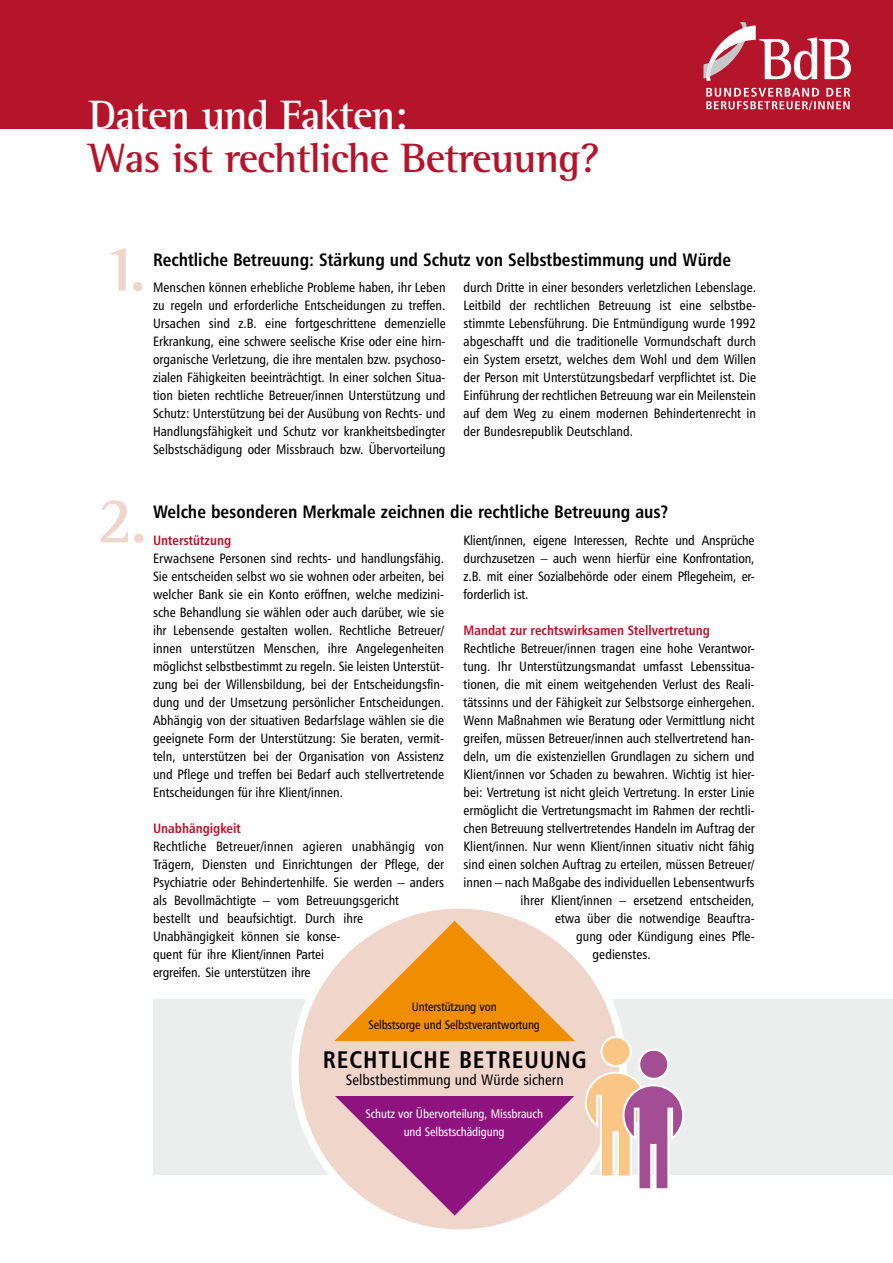
<style>
.page{position:relative;width:893px;height:1263px;background:#fff}
.page>*{position:absolute;margin:0;border:0;box-sizing:border-box;transform-origin:0 0}
.t1{font:700 66.75px "Rotis Semi Serif";color:#f0d5cb}
.t2{font:700 42px "Rotis Semi Serif";letter-spacing:-.02em;color:#b5152b}
.t3{font:700 42px "Rotis Semi Serif";letter-spacing:-.02em;color:#fff}
.t4{font:24px "Humanist 777 BT Bold Condensed B";letter-spacing:.04em;color:#000}
.t5{font:18px "Humanist 777 BT Bold Condensed B";color:#000}
.t6{font:15px "Humanist 777 BT Roman Condensed B";color:#000}
.t7{font:13.5px/18px "Humanist 777 BT Roman Condensed B";color:#000;text-align:justify}
.t8{font:13.5px "Humanist 777 BT Bold Condensed B";color:#b5152b}
.t9{font:12.3px/17.9px "Humanist 777 BT Roman Condensed B";letter-spacing:-.01em;color:#fff;text-align:center}
.t10{font:12.3px/17.9px "Humanist 777 BT Roman Condensed B";letter-spacing:-.01em;color:#000;text-align:center}
</style>
<div class="page">
<div style="left:153px;top:999px;width:740px;height:176px;background:#eceded"></div>
<div style="left:0;top:0;width:893px;height:128px;background:#b5152b"></div>
<svg style="left:706px;top:88px;width:144px;height:22px"></svg>
<svg style="left:703px;top:22px;width:148px;height:59px"></svg>
<svg style="left:295px;top:905px;width:328px;height:328px;fill:#f0d5cb"></svg>
<svg style="left:308px;top:921px;width:376px;height:294px"></svg>
<h2 class="t3" style="left:89px;top:90px;width:320px">Daten und Fakten:</h2>
<h2 class="t2" style="left:89px;top:133px;width:512px">Was ist rechtliche Betreuung?</h2>
<h1 class="t1" style="left:102px;top:228px;width:46px">1.</h1>
<h3 class="t5" style="left:153px;top:248px;width:580px">Rechtliche Betreuung: Stärkung und Schutz von Selbstbestimmung und Würde</h3>
<p class="t7" style="left:153px;top:278px;width:294px">Menschen können erhebliche Probleme haben, ihr Leben zu regeln und erforderliche Entscheidungen zu treffen.<br>Ursachen sind z.B. eine fortgeschrittene demenzielle Erkrankung, eine schwere seelische Krise oder eine hirn&shy;organische Verletzung, die ihre mentalen bzw. psychoso&shy;zialen Fähigkeiten beeinträchtigt. In einer solchen Situa&shy;tion bieten rechtliche Betreuer/innen Unterstützung und Schutz: Unterstützung bei der Ausübung von Rechts- und Handlungsfähigkeit und Schutz vor krankheitsbedingter Selbstschädigung oder Missbrauch bzw. Übervorteilung</p>
<p class="t7" style="left:464px;top:278px;width:294px">durch Dritte in einer besonders verletzlichen Lebenslage.<br>Leitbild der rechtlichen Betreuung ist eine selbstbe&shy;stimmte Lebensführung. Die Entmündigung wurde 1992 abgeschafft und die traditionelle Vormundschaft durch ein System ersetzt, welches dem Wohl und dem Willen der Person mit Unterstützungsbedarf verpflichtet ist. Die Einführung der rechtlichen Betreuung war ein Meilenstein auf dem Weg zu einem modernen Behindertenrecht in der Bundesrepublik Deutschland.</p>
<h1 class="t1" style="left:97px;top:480px;width:52px">2.</h1>
<h3 class="t5" style="left:153px;top:500px;width:517px">Welche besonderen Merkmale zeichnen die rechtliche Betreuung aus?</h3>
<p class="t7" style="left:464px;top:531px;width:293px">Klient/innen, eigene Interessen, Rechte und Ansprüche durchzusetzen – auch wenn hierfür eine Konfrontation, z.B. mit einer Sozialbehörde oder einem Pflegeheim, er&shy;forderlich ist.</p>
<p class="t8" style="left:464px;top:622px;width:248px">Mandat zur rechtswirksamen Stellvertretung</p>
<p class="t7" style="left:464px;top:639px;width:293px">Rechtliche Betreuer/innen tragen eine hohe Verantwor-</p>
<p class="t7" style="left:464px;top:657px;width:293px">tung. Ihr Unterstützungsmandat umfasst Lebenssitua-</p>
<p class="t7" style="left:464px;top:675px;width:293px">tionen, die mit einem weitgehenden Verlust des Reali-</p>
<p class="t7" style="left:464px;top:693px;width:293px">tätssinns und der Fähigkeit zur Selbstsorge einhergehen.</p>
<p class="t7" style="left:464px;top:711px;width:293px">Wenn Maßnahmen wie Beratung oder Vermittlung nicht</p>
<p class="t7" style="left:464px;top:729px;width:293px">greifen, müssen Betreuer/innen auch stellvertretend han-</p>
<p class="t7" style="left:464px;top:747px;width:293px">deln, um die existenziellen Grundlagen zu sichern und</p>
<p class="t7" style="left:464px;top:765px;width:293px">Klient/innen vor Schaden zu bewahren. Wichtig ist hier-</p>
<p class="t7" style="left:464px;top:783px;width:293px">bei: Vertretung ist nicht gleich Vertretung. In erster Linie</p>
<p class="t7" style="left:464px;top:801px;width:293px">ermöglicht die Vertretungsmacht im Rahmen der rechtli-</p>
<p class="t7" style="left:464px;top:819px;width:293px">chen Betreuung stellvertretendes Handeln im Auftrag der</p>
<p class="t7" style="left:464px;top:837px;width:293px">Klient/innen. Nur wenn Klient/innen situativ nicht fähig</p>
<p class="t7" style="left:464px;top:855px;width:293px">sind einen solchen Auftrag zu erteilen, müssen Betreuer/</p>
<p class="t7" style="left:464px;top:873px;width:293px">innen – nach Maßgabe des individuellen Lebensentwurfs</p>
<p class="t7" style="left:521px;top:891px;width:235px">ihrer Klient/innen – ersetzend entscheiden,</p>
<p class="t7" style="left:555px;top:909px;width:201px">etwa über die notwendige Beauftra-</p>
<p class="t7" style="left:576px;top:927px;width:180px">gung oder Kündigung eines Pfle-</p>
<p class="t7" style="left:593px;top:945px;width:60px">gedienstes.</p>
<p class="t8" style="left:153px;top:532px;width:80px">Unterstützung</p>
<p class="t7" style="left:153px;top:549px;width:293px">Erwachsene Personen sind rechts- und handlungsfähig.<br>Sie entscheiden selbst wo sie wohnen oder arbeiten, bei welcher Bank sie ein Konto eröffnen, welche medizini&shy;sche Behandlung sie wählen oder auch darüber, wie sie ihr Lebensende gestalten wollen. Rechtliche Betreuer/ innen unterstützen Menschen, ihre Angelegenheiten möglichst selbstbestimmt zu regeln. Sie leisten Unterstüt&shy;zung bei der Willensbildung, bei der Entscheidungsfin&shy;dung und der Umsetzung persönlicher Entscheidungen.<br>Abhängig von der situativen Bedarfslage wählen sie die geeignete Form der Unterstützung: Sie beraten, vermit&shy;teln, unterstützen bei der Organisation von Assistenz und Pflege und treffen bei Bedarf auch stellvertretende Entscheidungen für ihre Klient/innen.</p>
<p class="t8" style="left:153px;top:820px;width:89px">Unabhängigkeit</p>
<p class="t7" style="left:153px;top:837px;width:293px;text-align:left">Rechtliche Betreuer/innen agieren unabhängig von Trägern, Diensten und Einrichtungen der Pflege, der Psychiatrie oder Behindertenhilfe. Sie werden – anders als Bevollmächtigte – vom Betreuungsgericht<br>bestellt und beaufsichtigt. Durch ihre Unabhängigkeit können sie konse-<br>quent für ihre Klient/innen Partei<br>ergreifen. Sie unterstützen ihre</p>
<p class="t10" style="left:368px;top:997px;width:173px">Unterstützung von<br>Selbstsorge und Selbstverantwortung</p>
<h3 class="t4" style="left:323px;top:1044px;width:265px">Rechtliche Betreuu ng</h3>
<p class="t6" style="left:346px;top:1071px;width:219px">Selbstbestimmung und Würde sichern</p>
<p class="t9" style="left:365px;top:1104px;width:179px">Schutz vor Übervorteilung, Missbrauch und Selbstschädigung</p>
</div>
